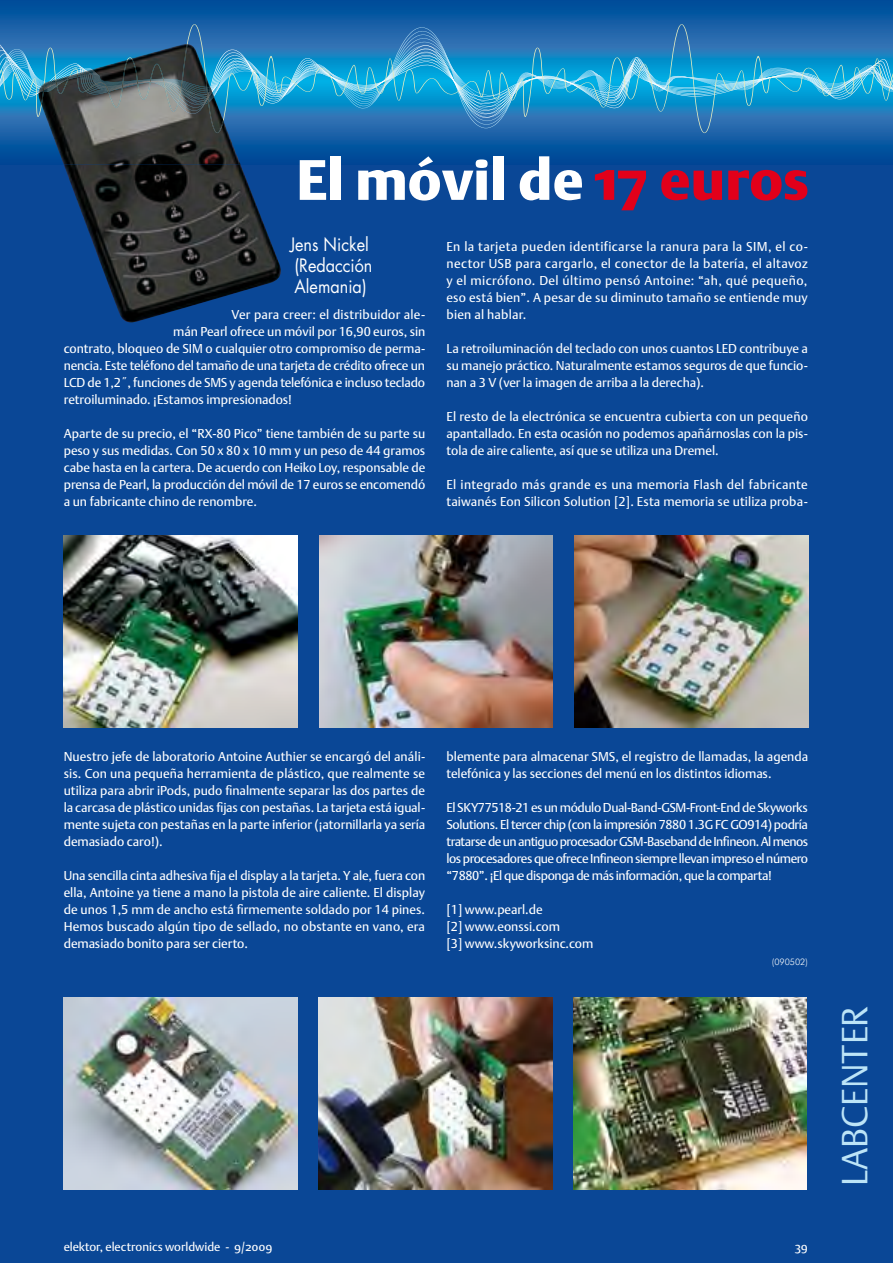
<style>
.page{position:relative;width:893px;height:1263px;background:#0a4796}
.page>*{position:absolute;margin:0;border:0;box-sizing:border-box;transform-origin:0 0}
.t1{font:56.25px "DTL Argo ST Black";color:#fff}
.t2{font:300 36px "DTL Argo T Caps";color:#bce4f7}
.t3{font:18px/21px "Futura";color:#fff;scale:.9 1}
.t4{font:12.75px/17px "DTL Argo T";color:#fff;text-align:justify}
.t5{font:12px "DTL Argo ST";color:#fff}
.t6{font:300 9px "Futura BT";color:#fff}
.s1{color:#e2001a}
</style>
<div class="page">
<svg style="left:0;top:8px;width:893px;height:156px"></svg>
<svg style="left:0;top:24px;width:893px;height:109px;background:#2a88bf"></svg>
<img style="left:64px;top:164px;width:217px;height:158px">
<img style="left:83px;top:44px;width:123px;height:28px">
<img style="left:39px;top:88px;width:172px;height:23px">
<img style="left:40px;top:69px;width:144px;height:1px">
<img style="left:46px;top:70px;width:85px;height:1px">
<img style="left:182px;top:72px;width:25px;height:21px">
<img style="left:182px;top:73px;width:25px;height:18px">
<img style="left:182px;top:74px;width:25px;height:15px">
<img style="left:182px;top:74px;width:24px;height:13px">
<img style="left:41px;top:71px;width:90px;height:1px">
<img style="left:38px;top:93px;width:93px;height:8px">
<img style="left:38px;top:72px;width:93px;height:21px">
<img style="left:131px;top:58px;width:51px;height:53px">
<img style="left:318px;top:998px;width:234px;height:191px">
<img style="left:574px;top:536px;width:234px;height:191px">
<img style="left:64px;top:536px;width:234px;height:191px">
<img style="left:319px;top:536px;width:234px;height:191px">
<img style="left:573px;top:998px;width:234px;height:191px">
<img style="left:64px;top:998px;width:234px;height:191px">
<h1 class="t1" style="left:297px;top:146px;width:514px">El móvil de <span class="s1">17 euros</span></h1>
<h3 class="t3" style="left:290px;top:234px;width:93px">Jens Nickel (Redacción<br>Alemania)</h3>
<p class="t4" style="left:232px;top:306px;width:195px">Ver para creer: el distribuidor ale-</p>
<p class="t4" style="left:173px;top:323px;width:254px">mán Pearl ofrece un móvil por 16,90 euros, sin</p>
<p class="t4" style="left:64px;top:340px;width:363px">contrato, bloqueo de SIM o cualquier otro compromiso de perma-</p>
<p class="t4" style="left:64px;top:357px;width:363px">nencia. Este teléfono del tamaño de una tarjeta de crédito ofrece un</p>
<p class="t4" style="left:64px;top:374px;width:363px">LCD de 1,2˝, funciones de SMS y agenda telefónica e incluso teclado</p>
<p class="t4" style="left:64px;top:391px;width:230px">retroiluminado. ¡Estamos impresionados!</p>
<p class="t4" style="left:64px;top:425px;width:363px">Aparte de su precio, el “RX-80 Pico” tiene también de su parte su peso y sus medidas. Con 50 x 80 x 10 mm y un peso de 44 gramos cabe hasta en la cartera. De acuerdo con Heiko Loy, responsable de prensa de Pearl, la producción del móvil de 17 euros se encomendó a un fabricante chino de renombre.</p>
<p class="t4" style="left:446px;top:238px;width:363px">En la tarjeta pueden identificarse la ranura para la SIM, el co&shy;nector USB para cargarlo, el conector de la batería, el altavoz y el micrófono. Del último pensó Antoine: “ah, qué pequeño, eso está bien”. A pesar de su diminuto tamaño se entiende muy bien al hablar.</p>
<p class="t4" style="left:446px;top:340px;width:363px">La retroiluminación del teclado con unos cuantos LED contribuye a su manejo práctico. Naturalmente estamos seguros de que funcio&shy;nan a 3 V (ver la imagen de arriba a la derecha).</p>
<p class="t4" style="left:446px;top:408px;width:363px">El resto de la electrónica se encuentra cubierta con un pequeño apantallado. En esta ocasión no podemos apañárnoslas con la pis&shy;tola de aire caliente, así que se utiliza una Dremel.</p>
<p class="t4" style="left:446px;top:476px;width:363px">El integrado más grande es una memoria Flash del fabricante taiwanés Eon Silicon Solution [2]. Esta memoria se utiliza proba-</p>
<p class="t4" style="left:64px;top:748px;width:363px">Nuestro jefe de laboratorio Antoine Authier se encargó del análi&shy;sis. Con una pequeña herramienta de plástico, que realmente se utiliza para abrir iPods, pudo finalmente separar las dos partes de la carcasa de plástico unidas fijas con pestañas. La tarjeta está igual&shy;mente sujeta con pestañas en la parte inferior (¡atornillarla ya sería demasiado caro!).</p>
<p class="t4" style="left:64px;top:867px;width:363px">Una sencilla cinta adhesiva fija el display a la tarjeta. Y ale, fuera con ella, Antoine ya tiene a mano la pistola de aire caliente. El display de unos 1,5 mm de ancho está firmemente soldado por 14 pines.<br>Hemos buscado algún tipo de sellado, no obstante en vano, era demasiado bonito para ser cierto.</p>
<p class="t4" style="left:446px;top:748px;width:363px">blemente para almacenar SMS, el registro de llamadas, la agenda telefónica y las secciones del menú en los distintos idiomas.</p>
<p class="t4" style="left:446px;top:799px;width:363px">El SKY77518-21 es un módulo Dual-Band-GSM-Front-End de Skyworks Solutions. El tercer chip (con la impresión 7880 1.3G FC GO914) podría tratarse de un antiguo procesador GSM-Baseband de Infineon. Al menos los procesadores que ofrece Infineon siempre llevan impreso el número “7880”. ¡El que disponga de más información, que la comparta!</p>
<p class="t4" style="left:446px;top:901px;width:149px;text-align:left">[1] www.pearl.de<br>[2] www.eonssi.com<br>[3] www.skyworksinc.com</p>
<p class="t6" style="left:772px;top:957px;width:38px">(090502)</p>
<p class="t5" style="left:64px;top:1239px;width:210px">elektor, electronics worldwide - 9/2009</p>
<p class="t5" style="left:795px;top:1239px;width:14px">39</p>
<h2 class="t2" style="left:833px;top:1186px;width:182px;rotate:-90deg">LABCENTER</h2>
</div>
